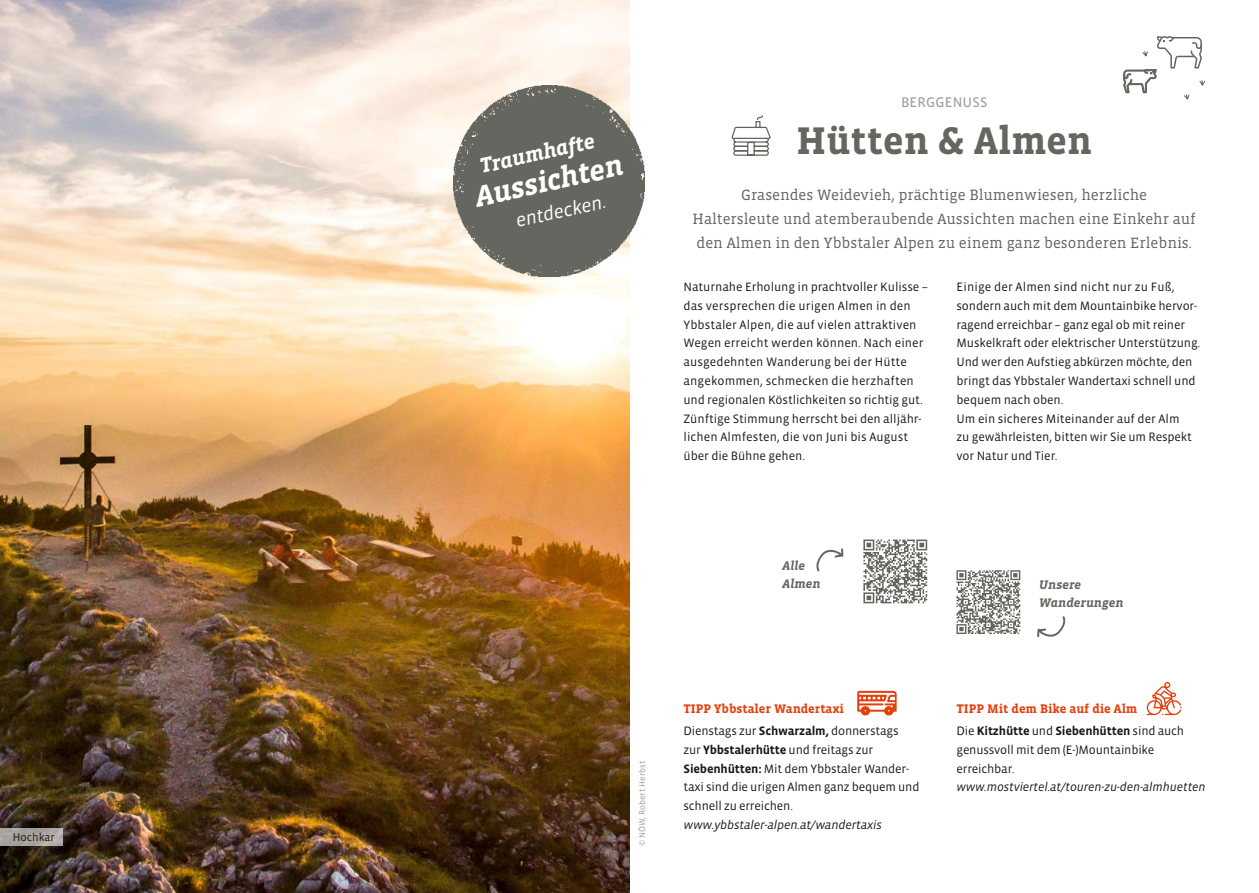
<style>
.page{position:relative;width:1259px;height:893px;background:#fff}
.page>*{position:absolute;margin:0;border:0;box-sizing:border-box;transform-origin:0 0}
.t1{font:700 39.45px "Vista Slab OT";color:#65665f}
.t2{font:italic 700 29.85px "Vista Slab OT";color:#fff}
.t3{font:italic 700 21.45px "Vista Slab OT";color:#fff}
.t4{font:italic 19.35px "Vista Sans OT";color:#fff}
.t5{font:15.3px/24px "Vista Slab OT";color:#65665f;text-align:center}
.t6{font:14.25px "Vista Sans OT";letter-spacing:.01em;color:#9f9f9b}
.t7{font:700 12.75px "Vista Slab OT";color:#e73f0c}
.t8{font:italic 700 12.75px/18px "Vista Slab OT";color:#65665f}
.t9{font:12.45px/18.8px "Vista Sans OT";letter-spacing:-.01em;color:#1a1a18}
.t10{font:italic 12.45px "Vista Sans OT";letter-spacing:-.01em;color:#1a1a18}
.t11{font:11.25px "Vista Sans OT";color:#1a1a18}
.t12{font:8.7px "Vista Sans OT";letter-spacing:.005em;color:#9c9d9d}
.s1{font-weight:700}
</style>
<div class="page">
<img style="left:0;top:0;width:629px;height:893px">
<img style="left:453px;top:85px;width:192px;height:191px">
<svg style="left:1123px;top:36px;width:82px;height:64px"></svg>
<svg style="left:857px;top:691px;width:39px;height:24px"></svg>
<svg style="left:1146px;top:682px;width:35px;height:33px"></svg>
<svg style="left:1037px;top:616px;width:29px;height:21px"></svg>
<svg style="left:956px;top:570px;width:64px;height:64px"></svg>
<svg style="left:816px;top:548px;width:27px;height:24px"></svg>
<svg style="left:863px;top:539px;width:64px;height:64px"></svg>
<svg style="left:731px;top:115px;width:40px;height:41px"></svg>
<hr style="left:736px;top:141px;width:32px;height:2px;background:#65655e">
<svg style="left:0;top:829px;width:63px;height:17px"></svg>
<p class="t11" style="left:13px;top:831px;width:44px">Hochkar</p>
<h3 class="t3" style="left:478px;top:155px;width:119px;rotate:-12deg">Traumhafte</h3>
<h3 class="t4" style="left:514px;top:211px;width:93px;rotate:-12deg">entdecken.</h3>
<h2 class="t2" style="left:472px;top:183px;width:152px;rotate:-13deg">Aussichten</h2>
<p class="t6" style="left:901px;top:95px;width:88px">BERGGENUSS</p>
<h1 class="t1" style="left:796px;top:121px;width:297px">Hütten &amp; Almen</h1>
<p class="t5" style="left:692px;top:183px;width:505px">Grasendes Weidevieh, prächtige Blumenwiesen, herzliche<br>Haltersleute und atemberaubende Aussichten machen eine Einkehr auf den Almen in den Ybbstaler Alpen zu einem ganz besonderen Erlebnis.</p>
<p class="t9" style="left:683px;top:278px;width:246px">Naturnahe Erholung in prachtvoller Kulisse – das versprechen die urigen Almen in den Ybbstaler Alpen, die auf vielen attraktiven Wegen erreicht werden können. Nach einer ausgedehnten Wanderung bei der Hütte angekommen, schmecken die herzhaften und regionalen Köstlichkeiten so richtig gut.<br>Zünftige Stimmung herrscht bei den alljähr&shy;lichen Almfesten, die von Juni bis August über die Bühne gehen.</p>
<p class="t9" style="left:956px;top:278px;width:245px">Einige der Almen sind nicht nur zu Fuß, sondern auch mit dem Mountainbike hervor&shy;ragend erreichbar – ganz egal ob mit reiner Muskelkraft oder elektrischer Unterstützung.<br>Und wer den Aufstieg abkürzen möchte, den bringt das Ybbstaler Wandertaxi schnell und bequem nach oben.<br>Um ein sicheres Miteinander auf der Alm<br>zu gewährleisten, bitten wir Sie um Respekt vor Natur und Tier.</p>
<p class="t8" style="left:782px;top:557px;width:39px">Alle<br>Almen</p>
<p class="t12" style="left:638px;top:846px;width:87px;rotate:-90deg">© NÖW, Robert Herbst</p>
<p class="t7" style="left:683px;top:703px;width:162px">TIPP Ybbstaler Wandertaxi</p>
<p class="t9" style="left:683px;top:722px;width:237px">Dienstags zur <span class="s1">Schwarzalm,</span> donnerstags<br>zur <span class="s1">Ybbstalerhütte</span> und freitags zur <span class="s1">Siebenhütten:</span> Mit dem Ybbstaler Wander&shy;taxi sind die urigen Almen ganz bequem und schnell zu erreichen.</p>
<p class="t10" style="left:683px;top:818px;width:200px">www.ybbstaler-alpen.at/wandertaxis</p>
<p class="t8" style="left:1039px;top:576px;width:86px">Unsere<br>Wanderungen</p>
<p class="t7" style="left:956px;top:703px;width:182px">TIPP Mit dem Bike auf die Alm</p>
<p class="t9" style="left:956px;top:722px;width:229px">Die <span class="s1">Kitzhütte</span> und <span class="s1">Siebenhütten</span> sind auch genussvoll mit dem (E-)Mountainbike erreichbar.</p>
<p class="t10" style="left:956px;top:781px;width:250px">www.mostviertel.at/touren-zu-den-almhuetten</p>
</div>
